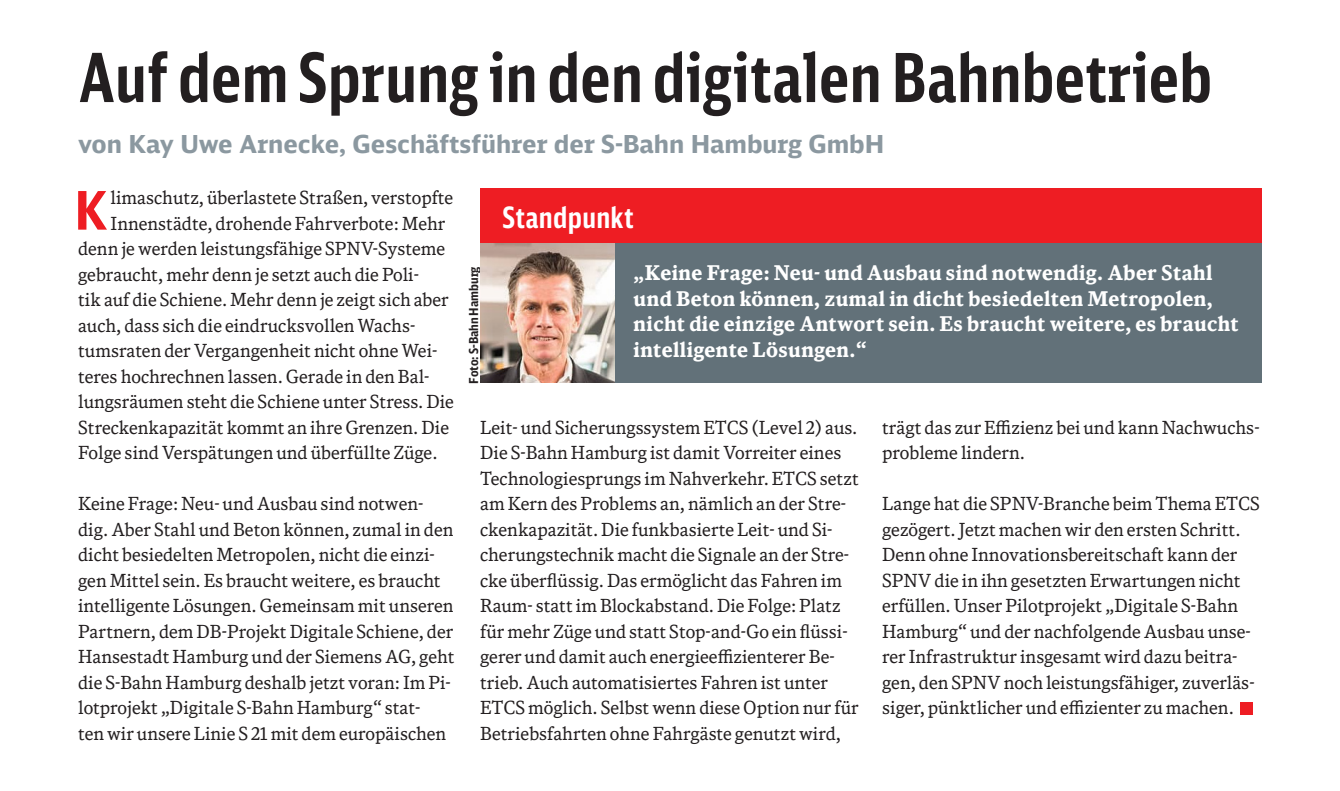
<style>
.page{position:relative;width:1340px;height:791px;background:#fff}
.page>*{position:absolute;margin:0;border:0;box-sizing:border-box;transform-origin:0 0}
.headline_30pt_comp_b{font:700 67.5px "DB Sans Comp";color:#231f20}
.body_8pt_news_drop-c{font:700 53.1px "DB Sans Cond";color:#ee1d23}
.bar_13pt_comp{font:700 29.25px "DB Sans Comp";letter-spacing:.01em;color:#fff}
.intro_11pt_bold{font:700 24.75px "DB Sans";color:#8b98a0}
.DB_Zitat_negativ{font:700 20.25px/25.4px "DB News";letter-spacing:.02em;color:#fff}
.body_8pt_news{font:18px/25.4px "DB News";color:#231f20}
.body_8pt_news_drop-c-2{font:18px "DB News";color:#231f20}
.caption_5_5pt_cond{font:700 12.38px "DB Sans Cond";color:#231f20}
</style>
<div class="page">
<div style="left:1239px;top:702px;width:13px;height:12px;background:#ee1d23"></div>
<div style="left:480px;top:242px;width:781px;height:141px;background:#627179"></div>
<img style="left:480px;top:243px;width:134px;height:140px">
<div style="left:480px;top:188px;width:781px;height:55px;background:#ee1d23"></div>
<p class="headline_30pt_comp_b" style="left:78px;top:36px;width:1135px">Auf dem Sprung in den digitalen Bahnbetrieb</p>
<p class="intro_11pt_bold" style="left:78px;top:128px;width:807px">von Kay Uwe Arnecke, Geschäftsführer der S-Bahn Hamburg GmbH</p>
<p class="body_8pt_news_drop-c" style="left:74px;top:177px;width:35px">K</p>
<p class="body_8pt_news_drop-c-2" style="left:111px;top:186px;width:344px">limaschutz, überlastete Straßen, verstopfte</p>
<p class="body_8pt_news_drop-c-2" style="left:111px;top:212px;width:336px">Innenstädte, drohende Fahrverbote: Mehr</p>
<p class="body_8pt_news_drop-c-2" style="left:78px;top:237px;width:368px">denn je werden leistungsfähige SPNV-Systeme</p>
<p class="body_8pt_news_drop-c-2" style="left:78px;top:263px;width:342px">gebraucht, mehr denn je setzt auch die Poli-</p>
<p class="body_8pt_news_drop-c-2" style="left:78px;top:288px;width:372px">tik auf die Schiene. Mehr denn je zeigt sich aber</p>
<p class="body_8pt_news_drop-c-2" style="left:78px;top:314px;width:339px">auch, dass sich die eindrucksvollen Wachs-</p>
<p class="body_8pt_news_drop-c-2" style="left:78px;top:339px;width:361px">tumsraten der Vergangenheit nicht ohne Wei-</p>
<p class="body_8pt_news_drop-c-2" style="left:78px;top:365px;width:353px">teres hochrechnen lassen. Gerade in den Bal-</p>
<p class="body_8pt_news_drop-c-2" style="left:78px;top:390px;width:377px">lungsräumen steht die Schiene unter Stress. Die</p>
<p class="body_8pt_news_drop-c-2" style="left:78px;top:416px;width:372px">Streckenkapazität kommt an ihre Grenzen. Die</p>
<p class="body_8pt_news_drop-c-2" style="left:78px;top:441px;width:361px">Folge sind Verspätungen und überfüllte Züge.</p>
<p class="body_8pt_news" style="left:78px;top:491px;width:378px">Keine Frage: Neu- und Ausbau sind notwen&shy;dig. Aber Stahl und Beton können, zumal in den dicht besiedelten Metropolen, nicht die einzi&shy;gen Mittel sein. Es braucht weitere, es braucht intelligente Lösungen. Gemeinsam mit unseren Partnern, dem DB-Projekt Digitale Schiene, der Hansestadt Hamburg und der Siemens AG, geht die S-Bahn Hamburg deshalb jetzt voran: Im Pi&shy;lotprojekt „Digitale S-Bahn Hamburg“ stat-<br>ten wir unsere Linie S 21 mit dem europäischen</p>
<p class="bar_13pt_comp" style="left:502px;top:199px;width:133px">Standpunkt</p>
<p class="caption_5_5pt_cond" style="left:466px;top:384px;width:119px;rotate:-90deg">Foto: S-Bahn Hamburg</p>
<p class="DB_Zitat_negativ" style="left:633px;top:260px;width:607px">„Keine Frage: Neu- und Ausbau sind notwendig. Aber Stahl und Beton können, zumal in dicht besiedelten Metropolen, nicht die einzige Antwort sein. Es braucht weitere, es braucht intelligente Lösungen.“</p>
<p class="body_8pt_news" style="left:480px;top:414px;width:380px">Leit- und Sicherungssystem ETCS (Level 2) aus.<br>Die S-Bahn Hamburg ist damit Vorreiter eines Technologiesprungs im Nahverkehr. ETCS setzt am Kern des Problems an, nämlich an der Stre&shy;ckenkapazität. Die funkbasierte Leit- und Si&shy;cherungstechnik macht die Signale an der Stre&shy;cke überflüssig. Das ermöglicht das Fahren im Raum- statt im Blockabstand. Die Folge: Platz für mehr Züge und statt Stop-and-Go ein flüssi&shy;gerer und damit auch energieeffizienterer Be&shy;trieb. Auch automatisiertes Fahren ist unter ETCS möglich. Selbst wenn diese Option nur für Betriebsfahrten ohne Fahrgäste genutzt wird,</p>
<p class="body_8pt_news" style="left:882px;top:414px;width:379px">trägt das zur Effizienz bei und kann Nachwuchs&shy;probleme lindern.</p>
<p class="body_8pt_news" style="left:882px;top:491px;width:379px">Lange hat die SPNV-Branche beim Thema ETCS gezögert. Jetzt machen wir den ersten Schritt.<br>Denn ohne Innovationsbereitschaft kann der SPNV die in ihn gesetzten Erwartungen nicht erfüllen. Unser Pilotprojekt „Digitale S-Bahn Hamburg“ und der nachfolgende Ausbau unse&shy;rer Infrastruktur insgesamt wird dazu beitra&shy;gen, den SPNV noch leistungsfähiger, zuverläs&shy;siger, pünktlicher und effizienter zu machen.</p>
</div>
